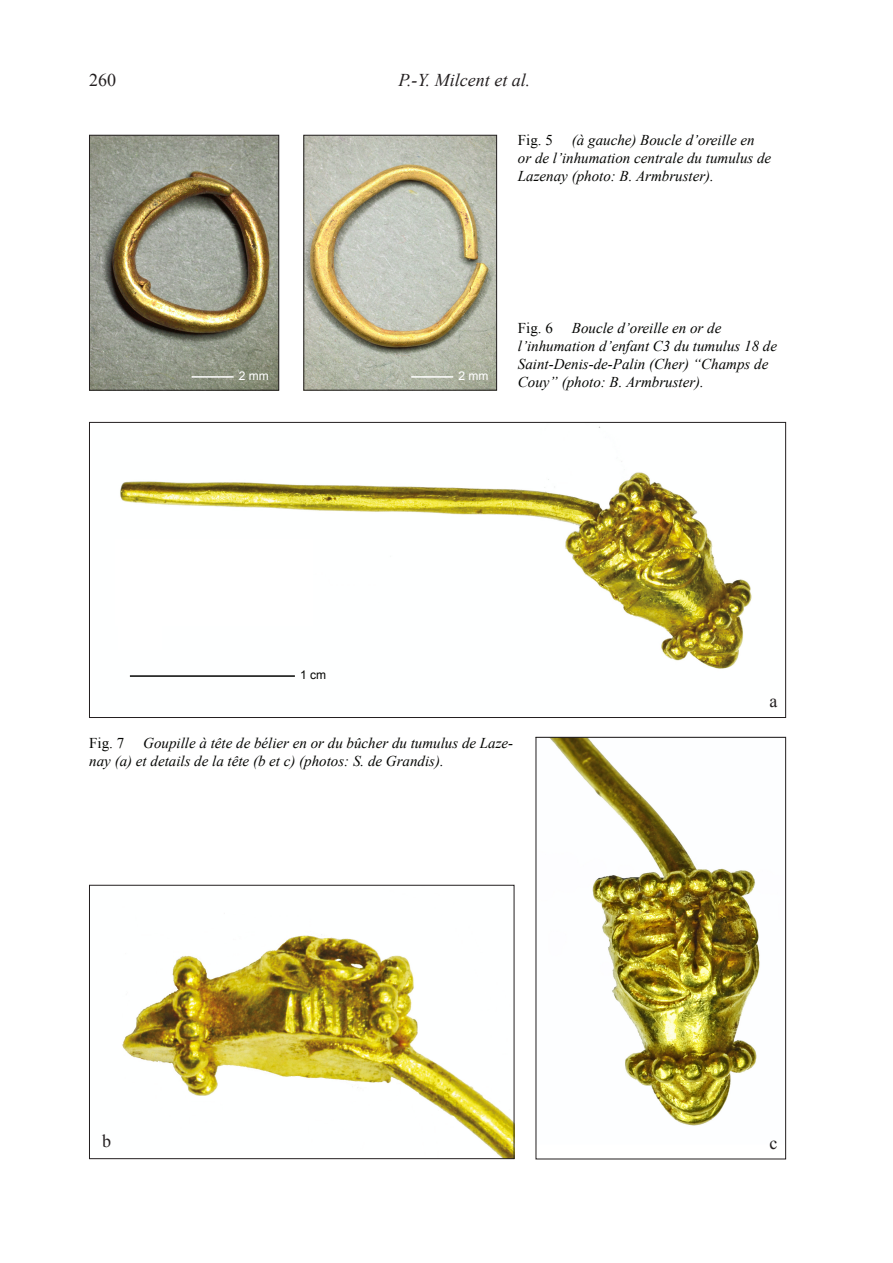
<style>
.page{position:relative;width:893px;height:1263px;background:#fff}
.page>*{position:absolute;margin:0;border:0;box-sizing:border-box;transform-origin:0 0}
.t1{font:italic 18px "Times New Roman";color:#231f20}
.t2{font:18px "Times New Roman";color:#231f20}
.t3{font:italic 15px/18px "Times New Roman";color:#040503}
.t4{font:15px "Times New Roman";color:#040503}
.t5{font:12px "Arial";color:#fff}
.t6{font:12px "Arial";color:#040503}
</style>
<div class="page">
<img style="left:91px;top:137px;width:186px;height:251px">
<div style="left:89px;top:135px;width:190px;height:255px;border:1px solid #231f20"></div>
<img style="left:306px;top:137px;width:189px;height:251px">
<div style="left:304px;top:135px;width:193px;height:255px;border:1px solid #231f20"></div>
<hr style="left:192px;top:376px;width:42px;height:2px;background:#fff">
<hr style="left:411px;top:376px;width:42px;height:2px;background:#fff">
<img style="left:120px;top:426px;width:632px;height:251px">
<img style="left:550px;top:739px;width:210px;height:387px">
<div style="left:536px;top:737px;width:250px;height:422px;border:1px solid #231f20"></div>
<img style="left:122px;top:934px;width:390px;height:223px">
<div style="left:89px;top:885px;width:425px;height:274px;border:1px solid #231f20"></div>
<div style="left:115px;top:539px;width:198px;height:87px;background:#fff"></div>
<hr style="left:130px;top:675px;width:165px;height:2px;background:#040503">
<p class="t2" style="left:89px;top:68px;width:28px">260</p>
<p class="t1" style="left:398px;top:68px;width:134px">P.-Y. Milcent et al.</p>
<p class="t3" style="left:518px;top:131px;width:255px;text-indent:54px">(à gauche) Boucle d’oreille en or de l’inhumation centrale du tumulus de<br>Lazenay (photo: B. Armbruster).</p>
<p class="t4" style="left:518px;top:130px;width:37px">Fig. 5</p>
<p class="t5" style="left:239px;top:368px;width:31px">2 mm</p>
<p class="t5" style="left:458px;top:368px;width:31px">2 mm</p>
<p class="t3" style="left:518px;top:318px;width:261px;text-indent:54px">Boucle d’oreille en or de l’inhumation d’enfant C3 du tumulus 18 de Saint-Denis-de-Palin (Cher) “Champs de Couy” (photo: B. Armbruster).</p>
<p class="t4" style="left:518px;top:317px;width:37px">Fig. 6</p>
<p class="t6" style="left:300px;top:667px;width:28px">1 cm</p>
<p class="t2" style="left:769px;top:689px;width:9px">a</p>
<p class="t4" style="left:89px;top:733px;width:37px">Fig. 7</p>
<p class="t3" style="left:89px;top:734px;width:425px;text-indent:54px">Goupille à tête de bélier en or du bûcher du tumulus de Laze&shy;nay (a) et details de la tête (b et c) (photos: S. de Grandis).</p>
<p class="t2" style="left:102px;top:1129px;width:10px">b</p>
<p class="t2" style="left:769px;top:1131px;width:9px">c</p>
</div>
